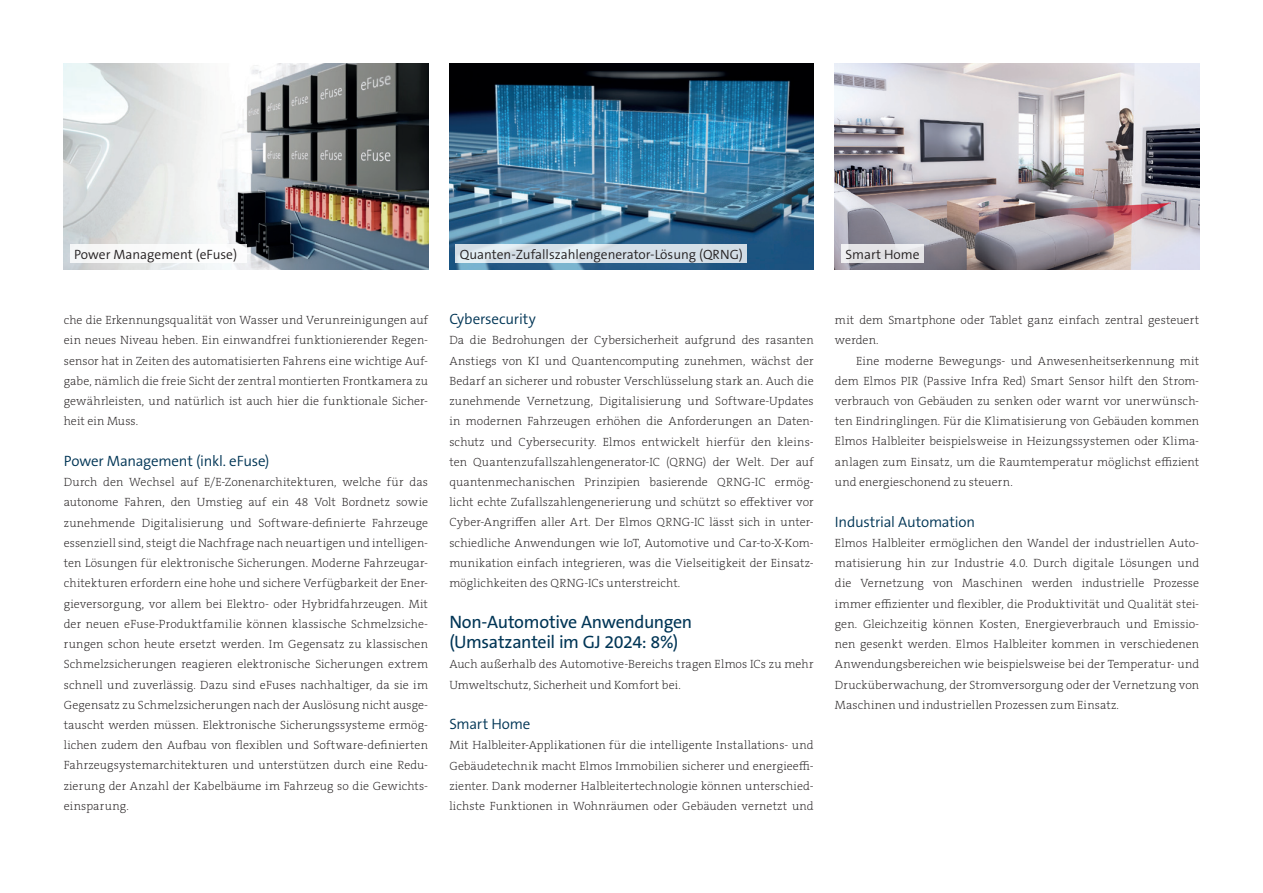
<style>
.page{position:relative;width:1263px;height:893px;background:#fff}
.page>*{position:absolute;margin:0;border:0;box-sizing:border-box;transform-origin:0 0}
.t1{font:18px/20.2px "The Sans B W5 Plain";letter-spacing:-.02em;color:#003555}
.t2{font:300 15px "The Sans B W4";letter-spacing:-.015em;color:#003555}
.t3{font:300 13.5px "The Sans B W4";color:#231f20}
.t4{font:200 12px/20.2px "The Serif B W2";letter-spacing:.01em;color:#231f20;text-align:justify}
</style>
<div class="page">
<img style="left:64px;top:64px;width:364px;height:205px">
<img style="left:449px;top:64px;width:365px;height:205px">
<img style="left:835px;top:64px;width:364px;height:205px">
<div style="left:70px;top:244px;width:177px;height:19px;background:#fff"></div>
<div style="left:456px;top:244px;width:291px;height:19px;background:linear-gradient(to right,#dde8ee,#d1dce5)"></div>
<div style="left:841px;top:244px;width:83px;height:19px;background:linear-gradient(to right,#e5e5e7,#e4e4e7)"></div>
<p class="t3" style="left:74px;top:246px;width:164px">Power Management (eFuse)</p>
<p class="t3" style="left:460px;top:246px;width:285px">Quanten-Zufallszahlengenerator-Lösung (QRNG)</p>
<p class="t3" style="left:845px;top:246px;width:76px">Smart Home</p>
<p class="t4" style="left:64px;top:310px;width:366px">che die Erkennungsqualität von Wasser und Verunreinigungen auf ein neues Niveau heben. Ein einwandfrei funktionierender Regen&shy;sensor hat in Zeiten des automatisierten Fahrens eine wichtige Auf&shy;gabe, nämlich die freie Sicht der zentral montierten Frontkamera zu gewährleisten, und natürlich ist auch hier die funktionale Sicher&shy;heit ein Muss.</p>
<p class="t2" style="left:64px;top:451px;width:207px">Power Management (inkl. eFuse)</p>
<p class="t4" style="left:64px;top:472px;width:366px">Durch den Wechsel auf E/E-Zonenarchitekturen, welche für das autonome Fahren, den Umstieg auf ein 48 Volt Bordnetz sowie zunehmende Digitalisierung und Software-definierte Fahrzeuge essenziell sind, steigt die Nachfrage nach neuartigen und intelligen&shy;ten Lösungen für elektronische Sicherungen. Moderne Fahrzeugar&shy;chitekturen erfordern eine hohe und sichere Verfügbarkeit der Ener&shy;gieversorgung, vor allem bei Elektro- oder Hybridfahrzeugen. Mit der neuen eFuse-Produktfamilie können klassische Schmelzsiche&shy;rungen schon heute ersetzt werden. Im Gegensatz zu klassischen Schmelzsicherungen reagieren elektronische Sicherungen extrem schnell und zuverlässig. Dazu sind eFuses nachhaltiger, da sie im Gegensatz zu Schmelzsicherungen nach der Auslösung nicht ausge&shy;tauscht werden müssen. Elektronische Sicherungssysteme ermög&shy;lichen zudem den Aufbau von flexiblen und Software-definierten Fahrzeugsystemarchitekturen und unterstützen durch eine Redu&shy;zierung der Anzahl der Kabelbäume im Fahrzeug so die Gewichts&shy;einsparung.</p>
<p class="t2" style="left:449px;top:309px;width:88px">Cybersecurity</p>
<p class="t4" style="left:449px;top:330px;width:366px">Da die Bedrohungen der Cybersicherheit aufgrund des rasanten Anstiegs von KI und Quantencomputing zunehmen, wächst der Bedarf an sicherer und robuster Verschlüsselung stark an. Auch die zunehmende Vernetzung, Digitalisierung und Software-Updates in modernen Fahrzeugen erhöhen die Anforderungen an Daten&shy;schutz und Cybersecurity. Elmos entwickelt hierfür den kleins&shy;ten Quantenzufallszahlengenerator-IC (QRNG) der Welt. Der auf quantenmechanischen Prinzipien basierende QRNG-IC ermög&shy;licht echte Zufallszahlengenerierung und schützt so effektiver vor Cyber-Angriffen aller Art. Der Elmos QRNG-IC lässt sich in unter&shy;schiedliche Anwendungen wie IoT, Automotive und Car-to-X-Kom&shy;munikation einfach integrieren, was die Vielseitigkeit der Einsatz&shy;möglichkeiten des QRNG-ICs unterstreicht.</p>
<h1 class="t1" style="left:449px;top:612px;width:244px">Non-Automotive Anwendungen (Umsatzanteil im GJ 2024: 8%)</h1>
<p class="t4" style="left:449px;top:654px;width:366px">Auch außerhalb des Automotive-Bereichs tragen Elmos ICs zu mehr<br>Umweltschutz, Sicherheit und Komfort bei.</p>
<p class="t2" style="left:449px;top:714px;width:83px">Smart Home</p>
<p class="t4" style="left:449px;top:735px;width:366px">Mit Halbleiter-Applikationen für die intelligente Installations- und Gebäudetechnik macht Elmos Immobilien sicherer und energieeffi&shy;zienter. Dank moderner Halbleitertechnologie können unterschied&shy;lichste Funktionen in Wohnräumen oder Gebäuden vernetzt und</p>
<p class="t4" style="left:835px;top:310px;width:366px">mit dem Smartphone oder Tablet ganz einfach zentral gesteuert werden.</p>
<p class="t4" style="left:835px;top:350px;width:366px;text-indent:21px">Eine moderne Bewegungs- und Anwesenheitserkennung mit dem Elmos PIR (Passive Infra Red) Smart Sensor hilft den Strom&shy;verbrauch von Gebäuden zu senken oder warnt vor unerwünsch&shy;ten Eindringlingen. Für die Klimatisierung von Gebäuden kommen Elmos Halbleiter beispielsweise in Heizungssystemen oder Klima&shy;anlagen zum Einsatz, um die Raumtemperatur möglichst effizient und energieschonend zu steuern.</p>
<p class="t2" style="left:835px;top:512px;width:142px">Industrial Automation</p>
<p class="t4" style="left:835px;top:533px;width:366px">Elmos Halbleiter ermöglichen den Wandel der industriellen Auto&shy;matisierung hin zur Industrie 4.0. Durch digitale Lösungen und die Vernetzung von Maschinen werden industrielle Prozesse immer effizienter und flexibler, die Produktivität und Qualität stei&shy;gen. Gleichzeitig können Kosten, Energieverbrauch und Emissio&shy;nen gesenkt werden. Elmos Halbleiter kommen in verschiedenen Anwendungsbereichen wie beispielsweise bei der Temperatur- und Drucküberwachung, der Stromversorgung oder der Vernetzung von Maschinen und industriellen Prozessen zum Einsatz.</p>
</div>
